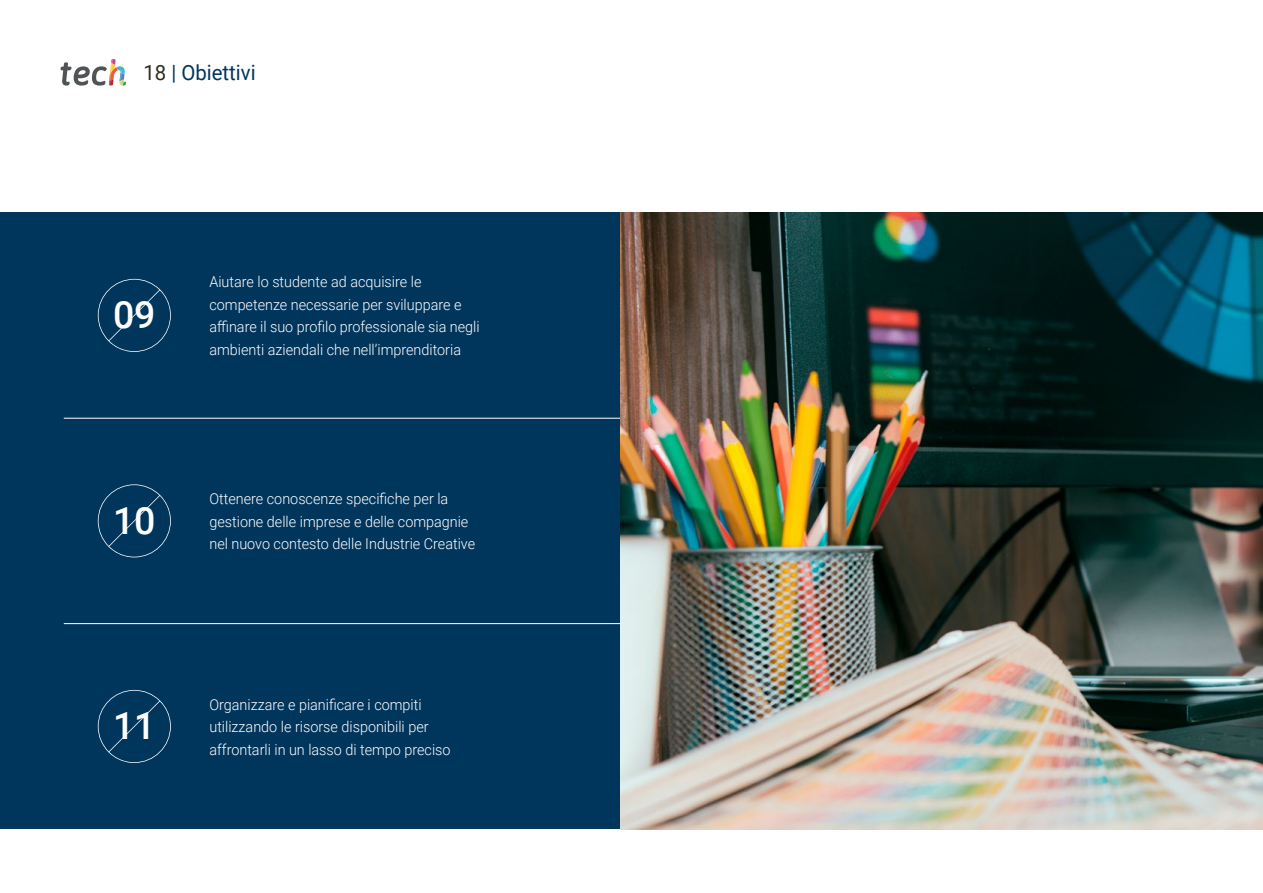
<style>
.page{position:relative;width:1263px;height:893px;background:#fff}
.page>*{position:absolute;margin:0;border:0;box-sizing:border-box;transform-origin:0 0}
.t1{font:500 37.5px "Roboto";color:#fff}
.t2{font:21px "Roboto";color:#00355e}
.t3{font:300 15px/22.5px "Roboto";color:#fff;scale:.96 1}
.s1{color:#312e20}
</style>
<div class="page">
<svg style="left:61px;top:59px;width:65px;height:27px"></svg>
<div style="left:0;top:213px;width:621px;height:616px;background:#00355c"></div>
<svg style="left:98px;top:279px;width:73px;height:73px"></svg>
<svg style="left:98px;top:484px;width:73px;height:73px"></svg>
<svg style="left:98px;top:690px;width:73px;height:73px"></svg>
<hr style="left:64px;top:418px;width:1199px;height:1px;background:#fff">
<hr style="left:64px;top:623px;width:1199px;height:1px;background:#fff">
<img style="left:621px;top:213px;width:642px;height:616px">
<h2 class="t2" style="left:144px;top:57px;width:114px"><span class="s1">18</span> | Obiettivi</h2>
<h1 class="t1" style="left:113px;top:288px;width:44px">09</h1>
<h1 class="t1" style="left:113px;top:494px;width:44px">10</h1>
<p class="t3" style="left:209px;top:270px;width:283px">Aiutare lo studente ad acquisire le competenze necessarie per sviluppare e affinare il suo profilo professionale sia negli ambienti aziendali che nell’imprenditoria</p>
<p class="t3" style="left:209px;top:487px;width:278px">Ottenere conoscenze specifiche per la gestione delle imprese e delle compagnie nel nuovo contesto delle Industrie Creative</p>
<h1 class="t1" style="left:113px;top:699px;width:44px">11</h1>
<p class="t3" style="left:209px;top:692px;width:253px">Organizzare e pianificare i compiti utilizzando le risorse disponibili per affrontarli in un lasso di tempo preciso</p>
</div>
